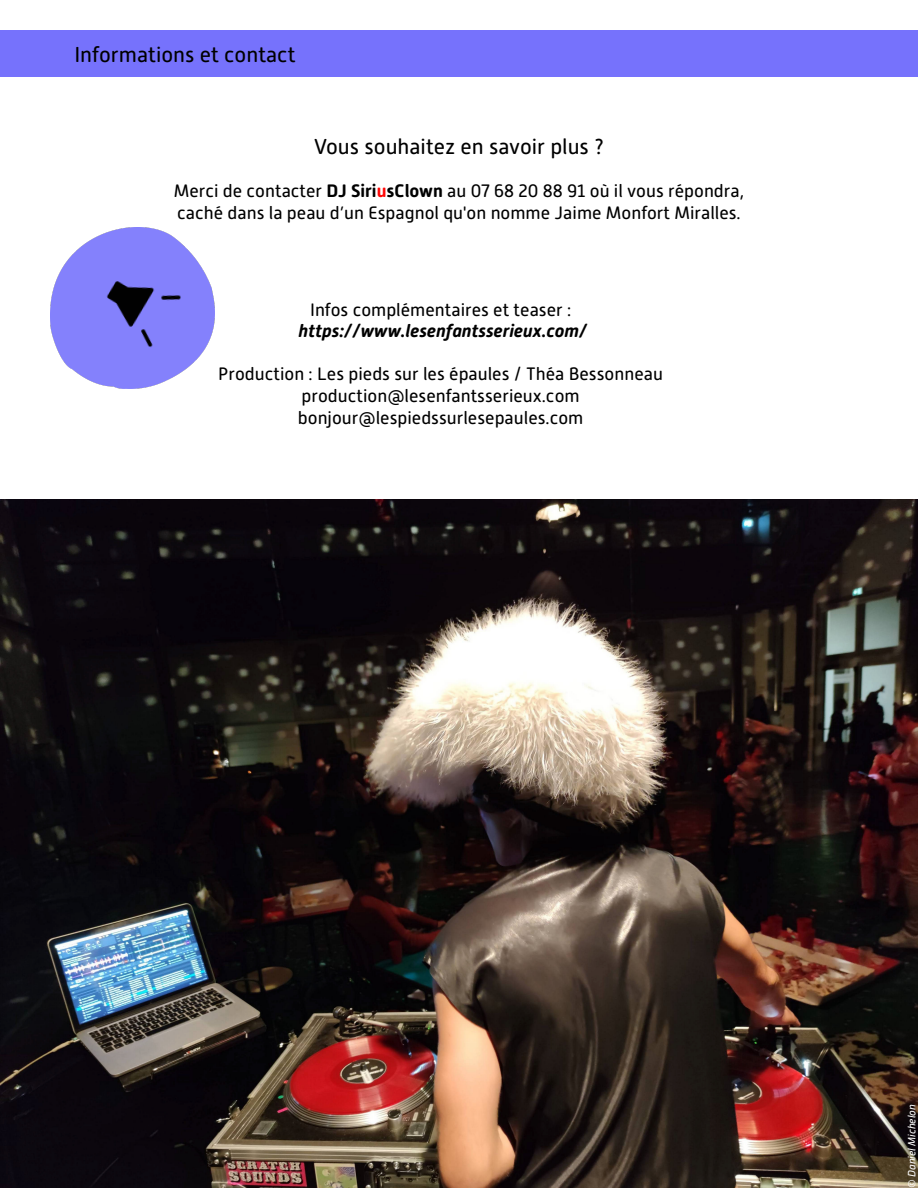
<style>
.page{position:relative;width:918px;height:1188px;background:#fff}
.page>*{position:absolute;margin:0;border:0;box-sizing:border-box;transform-origin:0 0}
.t1{font:21.6px "Alwyn New Rounded";color:#000}
.t2{font:18px/21.6px "Alwyn New Rounded";color:#000;text-align:center}
.t3{font:italic 700 18px "Alwyn New Rounded";color:#000}
.t4{font:italic 10.65px "Alwyn New Rounded";color:#fff}
.s1{font-weight:700}
.s2{font-weight:700;color:#ff0706}
</style>
<div class="page">
<div style="left:0;top:31px;width:918px;height:46px;background:#7672fc"></div>
<img style="left:0;top:499px;width:918px;height:689px">
<img style="left:51px;top:227px;width:164px;height:161px">
<img style="left:89px;top:269px;width:101px;height:87px">
<p class="t1" style="left:74px;top:42px;width:223px">Informations et contact</p>
<p class="t1" style="left:314px;top:134px;width:292px">Vous souhaitez en savoir plus ?</p>
<p class="t2" style="left:174px;top:180px;width:572px;text-align:left">Merci de contacter <span class="s1">DJ Siri</span><span class="s2">u</span><span class="s1">sClown</span> au 07 68 20 88 91 où il vous répondra, caché dans la peau d’un Espagnol qu'on nomme Jaime Monfort Miralles.</p>
<p class="t2" style="left:310px;top:299px;width:263px">Infos complémentaires et teaser :</p>
<p class="t3" style="left:299px;top:321px;width:290px">https://www.lesenfantsserieux.com/</p>
<p class="t2" style="left:218px;top:363px;width:446px">Production : Les pieds sur les épaules / Théa Bessonneau production@lesenfantsserieux.com bonjour@lespiedssurlesepaules.com</p>
<p class="t4" style="left:906px;top:1188px;width:85px;rotate:-90deg">© Daniel Michelon</p>
</div>
